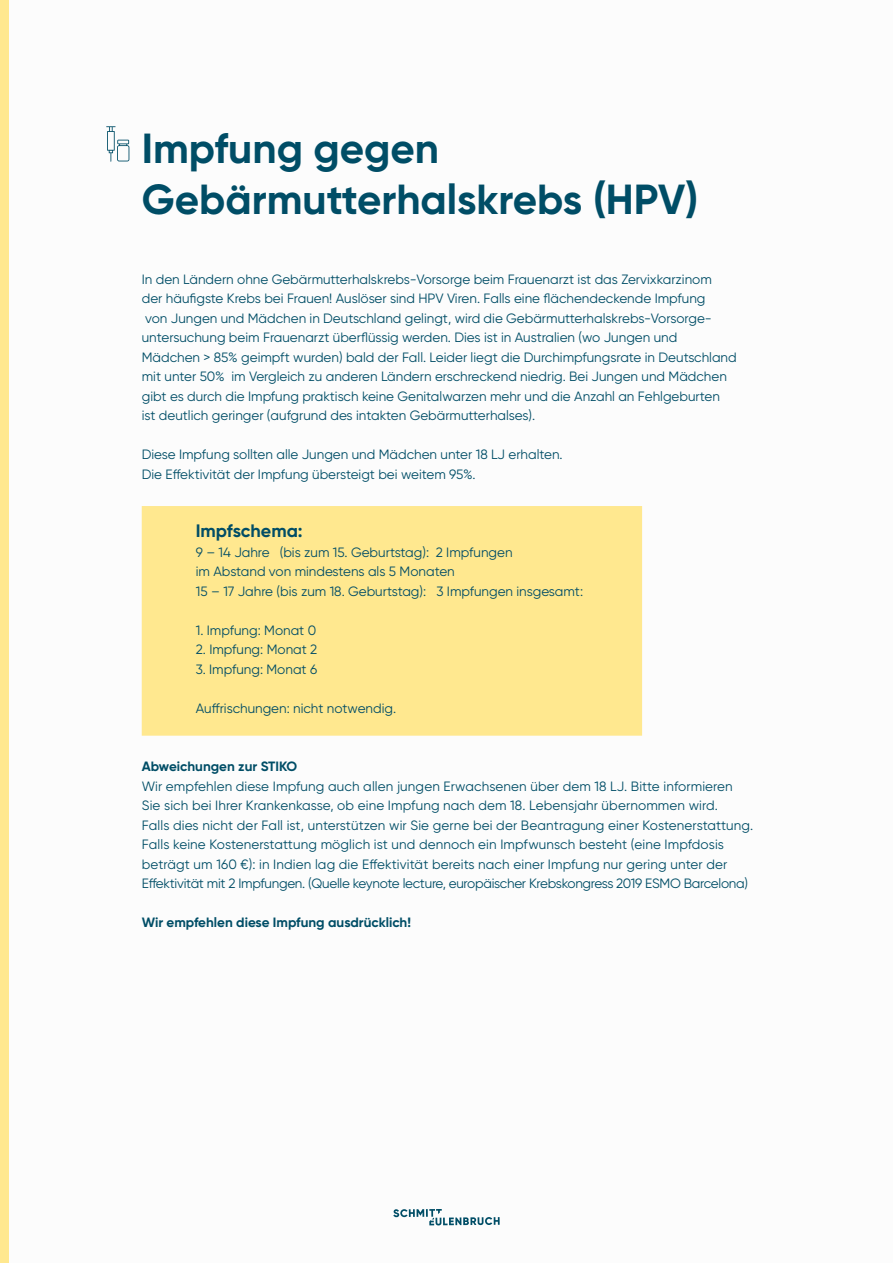
<style>
.page{position:relative;width:893px;height:1263px;background:#fff}
.page>*{position:absolute;margin:0;border:0;box-sizing:border-box;transform-origin:0 0}
.t1{font:700 42px/50.4px "Gilroy";color:#004d66}
.t2{font:700 18px "Gilroy";color:#004d66}
.t3{font:13.5px/19.5px "Gilroy";color:#004d66}
.t4{font:700 13.5px "Gilroy";color:#004d66}
</style>
<div class="page">
<div style="left:142px;top:506px;width:500px;height:230px;background:#ffe88f"></div>
<svg style="left:393px;top:1209px;width:107px;height:16px"></svg>
<div style="left:0;top:0;width:9px;height:1263px;background:#ffe88f"></div>
<svg style="left:106px;top:126px;width:23px;height:36px"></svg>
<h1 class="t1" style="left:142px;top:123px;width:558px">Impfung gegen<br>Gebärmutterhalskrebs (HPV)</h1>
<p class="t3" style="left:142px;top:269px;width:596px">In den Ländern ohne Gebärmutterhalskrebs-Vorsorge beim Frauenarzt ist das Zervixkarzinom<br>der häufigste Krebs bei Frauen! Auslöser sind HPV Viren. Falls eine flächendeckende Impfung<br>von Jungen und Mädchen in Deutschland gelingt, wird die Gebärmutterhalskrebs-Vorsorge&shy;untersuchung beim Frauenarzt überflüssig werden. Dies ist in Australien (wo Jungen und Mädchen &gt; 85% geimpft wurden) bald der Fall. Leider liegt die Durchimpfungsrate in Deutschland mit unter 50% im Vergleich zu anderen Ländern erschreckend niedrig. Bei Jungen und Mädchen gibt es durch die Impfung praktisch keine Genitalwarzen mehr und die Anzahl an Fehlgeburten ist deutlich geringer (aufgrund des intakten Gebärmutterhalses).</p>
<p class="t3" style="left:142px;top:444px;width:422px">Diese Impfung sollten alle Jungen und Mädchen unter 18 LJ erhalten.<br>Die Effektivität der Impfung übersteigt bei weitem 95%.</p>
<h2 class="t2" style="left:196px;top:520px;width:108px">Impfschema:</h2>
<p class="t3" style="left:196px;top:542px;width:389px">9 – 14 Jahre (bis zum 15. Geburtstag): 2 Impfungen<br>im Abstand von mindestens als 5 Monaten<br>15 – 17 Jahre (bis zum 18. Geburtstag): 3 Impfungen insgesamt:</p>
<p class="t3" style="left:196px;top:620px;width:122px">1. Impfung: Monat 0</p>
<p class="t3" style="left:196px;top:639px;width:123px">2. Impfung: Monat 2</p>
<p class="t3" style="left:196px;top:659px;width:123px">3. Impfung: Monat 6</p>
<p class="t3" style="left:196px;top:698px;width:202px">Auffrischungen: nicht notwendig.</p>
<p class="t4" style="left:142px;top:758px;width:157px">Abweichungen zur STIKO</p>
<p class="t3" style="left:142px;top:776px;width:613px">Wir empfehlen diese Impfung auch allen jungen Erwachsenen über dem 18 LJ. Bitte informieren Sie sich bei Ihrer Krankenkasse, ob eine Impfung nach dem 18. Lebensjahr übernommen wird.<br>Falls dies nicht der Fall ist, unterstützen wir Sie gerne bei der Beantragung einer Kostenerstattung.<br>Falls keine Kostenerstattung möglich ist und dennoch ein Impfwunsch besteht (eine Impfdosis beträgt um 160 €): in Indien lag die Effektivität bereits nach einer Impfung nur gering unter der Effektivität mit 2 Impfungen. (Quelle keynote lecture, europäischer Krebskongress 2019 ESMO Barcelona)</p>
<p class="t4" style="left:142px;top:914px;width:271px">Wir empfehlen diese Impfung ausdrücklich!</p>
</div>
